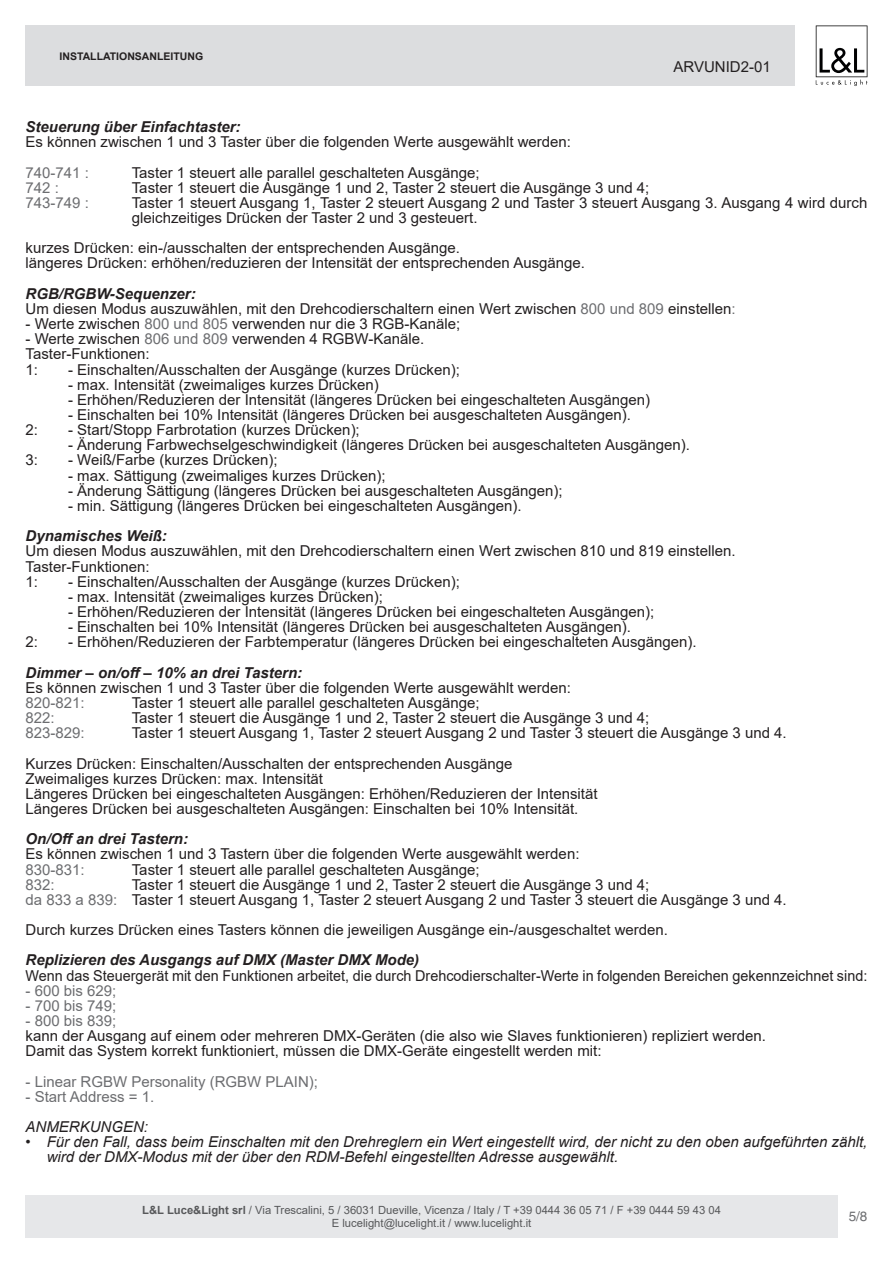
<style>
.page{position:relative;width:893px;height:1263px;background:#fff}
.page>*{position:absolute;margin:0;border:0;box-sizing:border-box;transform-origin:0 0}
.t1{font:15px/15.1px "Arial";color:#231f20}
.t2{font:italic 15px/15.1px "Arial";color:#231f20}
.t3{font:italic 700 15px "Arial";color:#231f20}
.t4{font:15px "Arial";color:#6c6d70}
.t5{font:15px "Arial";color:#231f20;scale:.96 1}
.t6{font:13.5px "Helvetica LT Std";color:#6c6d70}
.t7{font:11.25px/12.8px "Arial";color:#57585a;text-align:center}
.t8{font:700 10.5px "Arial";color:#231f20}
.s1{color:#6c6d70}
.s2{font-weight:700}
</style>
<div class="page">
<div style="left:26px;top:1195px;width:812px;height:42px;background:#e6e7e9"></div>
<div style="left:26px;top:26px;width:769px;height:60px;background:#dcdddf"></div>
<svg style="left:816px;top:26px;width:51px;height:60px"></svg>
<p class="t8" style="left:60px;top:49px;width:145px">INSTALLATIONSANLEITUNG</p>
<p class="t1" style="left:673px;top:59px;width:99px">ARVUNID2-01</p>
<p class="t3" style="left:26px;top:117px;width:217px">Steuerung über Einfachtaster:</p>
<p class="t1" style="left:26px;top:134px;width:547px">Es können zwischen 1 und 3 Taster über die folgenden Werte ausgewählt werden:</p>
<p class="t4" style="left:26px;top:162px;width:65px">740-741 :</p>
<p class="t1" style="left:132px;top:165px;width:349px">Taster 1 steuert alle parallel geschalteten Ausgänge;</p>
<p class="t4" style="left:26px;top:177px;width:35px">742 :</p>
<p class="t1" style="left:132px;top:180px;width:519px">Taster 1 steuert die Ausgänge 1 und 2, Taster 2 steuert die Ausgänge 3 und 4;</p>
<p class="t4" style="left:26px;top:192px;width:65px">743-749 :</p>
<p class="t1" style="left:132px;top:195px;width:737px">Taster 1 steuert Ausgang 1, Taster 2 steuert Ausgang 2 und Taster 3 steuert Ausgang 3. Ausgang 4 wird durch gleichzeitiges Drücken der Taster 2 und 3 gesteuert.</p>
<p class="t1" style="left:26px;top:240px;width:436px">kurzes Drücken: ein-/ausschalten der entsprechenden Ausgänge.</p>
<p class="t1" style="left:26px;top:256px;width:561px">längeres Drücken: erhöhen/reduzieren der Intensität der entsprechenden Ausgänge.</p>
<p class="t3" style="left:26px;top:283px;width:172px">RGB/RGBW-Sequenzer:</p>
<p class="t1" style="left:26px;top:301px;width:712px">Um diesen Modus auszuwählen, mit den Drehcodierschaltern einen Wert zwischen <span class="s1">800 und 809</span> einstellen<span class="s1">:</span></p>
<p class="t1" style="left:26px;top:316px;width:436px">- Werte zwischen <span class="s1">800 und 805</span> verwenden nur die 3 RGB-Kanäle;</p>
<p class="t1" style="left:26px;top:331px;width:400px">- Werte zwischen <span class="s1">806 und 809</span> verwenden 4 RGBW-Kanäle.</p>
<p class="t1" style="left:26px;top:346px;width:126px">Taster-Funktionen:</p>
<p class="t1" style="left:26px;top:362px;width:14px">1:</p>
<p class="t1" style="left:68px;top:362px;width:393px">- Einschalten/Ausschalten der Ausgänge (kurzes Drücken);</p>
<p class="t1" style="left:68px;top:377px;width:312px">- max. Intensität (zweimaliges kurzes Drücken)</p>
<p class="t1" style="left:68px;top:392px;width:584px">- Erhöhen/Reduzieren der Intensität (längeres Drücken bei eingeschalteten Ausgängen)</p>
<p class="t1" style="left:68px;top:407px;width:564px">- Einschalten bei 10% Intensität (längeres Drücken bei ausgeschalteten Ausgängen).</p>
<p class="t1" style="left:26px;top:422px;width:14px">2:</p>
<p class="t1" style="left:68px;top:422px;width:293px">- Start/Stopp Farbrotation (kurzes Drücken);</p>
<p class="t1" style="left:68px;top:437px;width:624px">- Änderung Farbwechselgeschwindigkeit (längeres Drücken bei ausgeschalteten Ausgängen).</p>
<p class="t1" style="left:26px;top:452px;width:14px">3:</p>
<p class="t1" style="left:68px;top:452px;width:211px">- Weiß/Farbe (kurzes Drücken);</p>
<p class="t1" style="left:68px;top:468px;width:319px">- max. Sättigung (zweimaliges kurzes Drücken);</p>
<p class="t1" style="left:68px;top:483px;width:496px">- Änderung Sättigung (längeres Drücken bei ausgeschalteten Ausgängen);</p>
<p class="t1" style="left:68px;top:498px;width:455px">- min. Sättigung (längeres Drücken bei eingeschalteten Ausgängen).</p>
<p class="t3" style="left:26px;top:526px;width:143px">Dynamisches Weiß:</p>
<p class="t1" style="left:26px;top:543px;width:712px">Um diesen Modus auszuwählen, mit den Drehcodierschaltern einen Wert zwischen 810 und 819 einstellen.</p>
<p class="t1" style="left:26px;top:559px;width:126px">Taster-Funktionen:</p>
<p class="t1" style="left:26px;top:574px;width:14px">1:</p>
<p class="t1" style="left:68px;top:574px;width:393px">- Einschalten/Ausschalten der Ausgänge (kurzes Drücken);</p>
<p class="t1" style="left:68px;top:589px;width:317px">- max. Intensität (zweimaliges kurzes Drücken);</p>
<p class="t1" style="left:68px;top:604px;width:588px">- Erhöhen/Reduzieren der Intensität (längeres Drücken bei eingeschalteten Ausgängen);</p>
<p class="t1" style="left:68px;top:619px;width:564px">- Einschalten bei 10% Intensität (längeres Drücken bei ausgeschalteten Ausgängen).</p>
<p class="t1" style="left:26px;top:634px;width:14px">2:</p>
<p class="t1" style="left:68px;top:634px;width:630px">- Erhöhen/Reduzieren der Farbtemperatur (längeres Drücken bei eingeschalteten Ausgängen).</p>
<p class="t3" style="left:26px;top:662px;width:278px">Dimmer – on/off – 10% an drei Tastern:</p>
<p class="t1" style="left:26px;top:680px;width:547px">Es können zwischen 1 und 3 Taster über die folgenden Werte ausgewählt werden:</p>
<p class="t4" style="left:26px;top:692px;width:61px">820-821:</p>
<p class="t1" style="left:132px;top:695px;width:349px">Taster 1 steuert alle parallel geschalteten Ausgänge;</p>
<p class="t4" style="left:26px;top:707px;width:31px">822:</p>
<p class="t1" style="left:132px;top:710px;width:519px">Taster 1 steuert die Ausgänge 1 und 2, Taster 2 steuert die Ausgänge 3 und 4;</p>
<p class="t4" style="left:26px;top:723px;width:61px">823-829:</p>
<p class="t1" style="left:132px;top:725px;width:656px">Taster 1 steuert Ausgang 1, Taster 2 steuert Ausgang 2 und Taster 3 steuert die Ausgänge 3 und 4.</p>
<p class="t1" style="left:26px;top:755px;width:488px">Kurzes Drücken: Einschalten/Ausschalten der entsprechenden Ausgänge</p>
<p class="t1" style="left:26px;top:771px;width:299px">Zweimaliges kurzes Drücken: max. Intensität</p>
<p class="t1" style="left:26px;top:786px;width:574px">Längeres Drücken bei eingeschalteten Ausgängen: Erhöhen/Reduzieren der Intensität</p>
<p class="t1" style="left:26px;top:801px;width:554px">Längeres Drücken bei ausgeschalteten Ausgängen: Einschalten bei 10% Intensität.</p>
<p class="t3" style="left:26px;top:829px;width:164px">On/Off an drei Tastern:</p>
<p class="t1" style="left:26px;top:846px;width:555px">Es können zwischen 1 und 3 Tastern über die folgenden Werte ausgewählt werden:</p>
<p class="t4" style="left:26px;top:859px;width:61px">830-831:</p>
<p class="t1" style="left:132px;top:862px;width:349px">Taster 1 steuert alle parallel geschalteten Ausgänge;</p>
<p class="t4" style="left:26px;top:874px;width:31px">832:</p>
<p class="t1" style="left:132px;top:877px;width:519px">Taster 1 steuert die Ausgänge 1 und 2, Taster 2 steuert die Ausgänge 3 und 4;</p>
<p class="t1" style="left:26px;top:892px;width:763px"><span class="s1">da 833 a 839:</span> Taster 1 steuert Ausgang 1, Taster 2 steuert Ausgang 2 und Taster 3 steuert die Ausgänge 3 und 4.</p>
<p class="t1" style="left:26px;top:922px;width:644px">Durch kurzes Drücken eines Tasters können die jeweiligen Ausgänge ein-/ausgeschaltet werden.</p>
<p class="t3" style="left:26px;top:950px;width:395px">Replizieren des Ausgangs auf DMX (Master DMX Mode)</p>
<p class="t5" style="left:26px;top:965px;width:878px">Wenn das Steuergerät mit den Funktionen arbeitet, die durch Drehcodierschalter-Werte in folgenden Bereichen gekennzeichnet sind:</p>
<p class="t4" style="left:26px;top:980px;width:92px">- 600 bis 629;</p>
<p class="t4" style="left:26px;top:995px;width:92px">- 700 bis 749;</p>
<p class="t4" style="left:26px;top:1010px;width:92px">- 800 bis 839;</p>
<p class="t1" style="left:26px;top:1028px;width:742px">kann der Ausgang auf einem oder mehreren DMX-Geräten (die also wie Slaves funktionieren) repliziert werden.</p>
<p class="t1" style="left:26px;top:1043px;width:578px">Damit das System korrekt funktioniert, müssen die DMX-Geräte eingestellt werden mit:</p>
<p class="t4" style="left:26px;top:1071px;width:294px">- Linear RGBW Personality (RGBW PLAIN);</p>
<p class="t4" style="left:26px;top:1086px;width:130px">- Start Address = 1.</p>
<p class="t2" style="left:26px;top:1119px;width:124px">ANMERKUNGEN:</p>
<p class="t2" style="left:47px;top:1135px;width:822px;text-indent:-21px">• Für den Fall, dass beim Einschalten mit den Drehreglern ein Wert eingestellt wird, der nicht zu den oben aufgeführten zählt, wird der DMX-Modus mit der über den RDM-Befehl eingestellten Adresse ausgewählt.</p>
<p class="t7" style="left:142px;top:1203px;width:580px"><span class="s2">L&amp;L Luce&amp;Light srl</span> / Via Trescalini, 5 / 36031 Dueville, Vicenza / Italy / T +39 0444 36 05 71 / F +39 0444 59 43 04<br>E lucelight@lucelight.it / www.lucelight.it</p>
<p class="t6" style="left:849px;top:1208px;width:20px">5/8</p>
</div>
